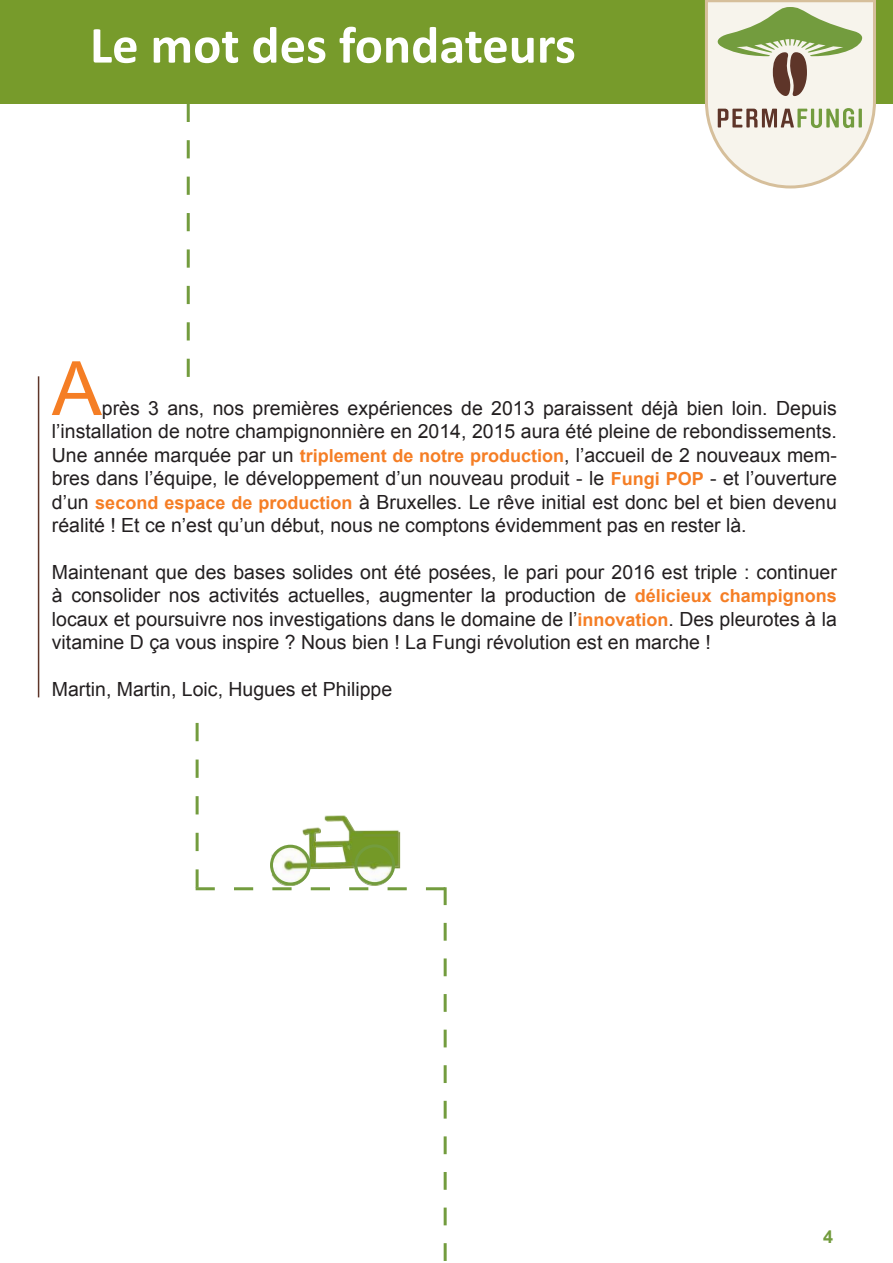
<style>
.page{position:relative;width:893px;height:1263px;background:#fff}
.page>*{position:absolute;margin:0;border:0;box-sizing:border-box;transform-origin:0 0}
.t1{font:75px "Arial";color:#f57e25}
.t2{font:700 52.5px "Calibri";color:#fff}
.t3{font:19.5px/23.4px "Arial";color:#231f20;text-align:justify}
.t4{font:700 18px "Arial";color:#739c3e}
.s1{font-weight:700;font-size:18px;color:#f57e25}
</style>
<div class="page">
<hr style="left:38px;top:376px;width:1px;height:321px;background:#5e3529">
<svg style="left:196px;top:723px;width:251px;height:538px"></svg>
<div style="left:0;top:0;width:893px;height:102px;background:#779b2b"></div>
<svg style="left:703px;top:0;width:174px;height:189px"></svg>
<img style="left:271px;top:815px;width:131px;height:70px">
<div style="left:270px;top:845px;width:41px;height:40px;border:3px solid #739c3e;border-radius:50%"></div>
<div style="left:354px;top:844px;width:41px;height:41px;border:3px solid #739c3e;border-radius:50%"></div>
<svg style="left:187px;top:104px;width:3px;height:273px"></svg>
<h2 class="t2" style="left:90px;top:12px;width:487px">Le mot des fondateurs</h2>
<h1 class="t1" style="left:52px;top:340px;width:52px">A</h1>
<p class="t3" style="left:52px;top:397px;width:786px;text-indent:50px">près 3 ans, nos premières expériences de 2013 paraissent déjà bien loin. Depuis l’installation de notre champignonnière en 2014, 2015 aura été pleine de rebondissements.<br>Une année marquée par un <span class="s1">triplement de notre production</span>, l’accueil de 2 nouveaux mem&shy;bres dans l’équipe, le développement d’un nouveau produit - le <span class="s1">Fungi POP</span> - et l’ouverture d’un <span class="s1">second espace de production</span> à Bruxelles. Le rêve initial est donc bel et bien devenu réalité ! Et ce n’est qu’un début, nous ne comptons évidemment pas en rester là.</p>
<p class="t3" style="left:52px;top:560px;width:786px">Maintenant que des bases solides ont été posées, le pari pour 2016 est triple : continuer à consolider nos activités actuelles, augmenter la production de <span class="s1">délicieux champignons </span>locaux et poursuivre nos investigations dans le domaine de l’<span class="s1">innovation</span>. Des pleurotes à la vitamine D ça vous inspire ? Nous bien ! La Fungi révolution est en marche !</p>
<p class="t3" style="left:52px;top:677px;width:342px">Martin, Martin, Loic, Hugues et Philippe</p>
<p class="t4" style="left:823px;top:1224px;width:12px">4</p>
</div>
